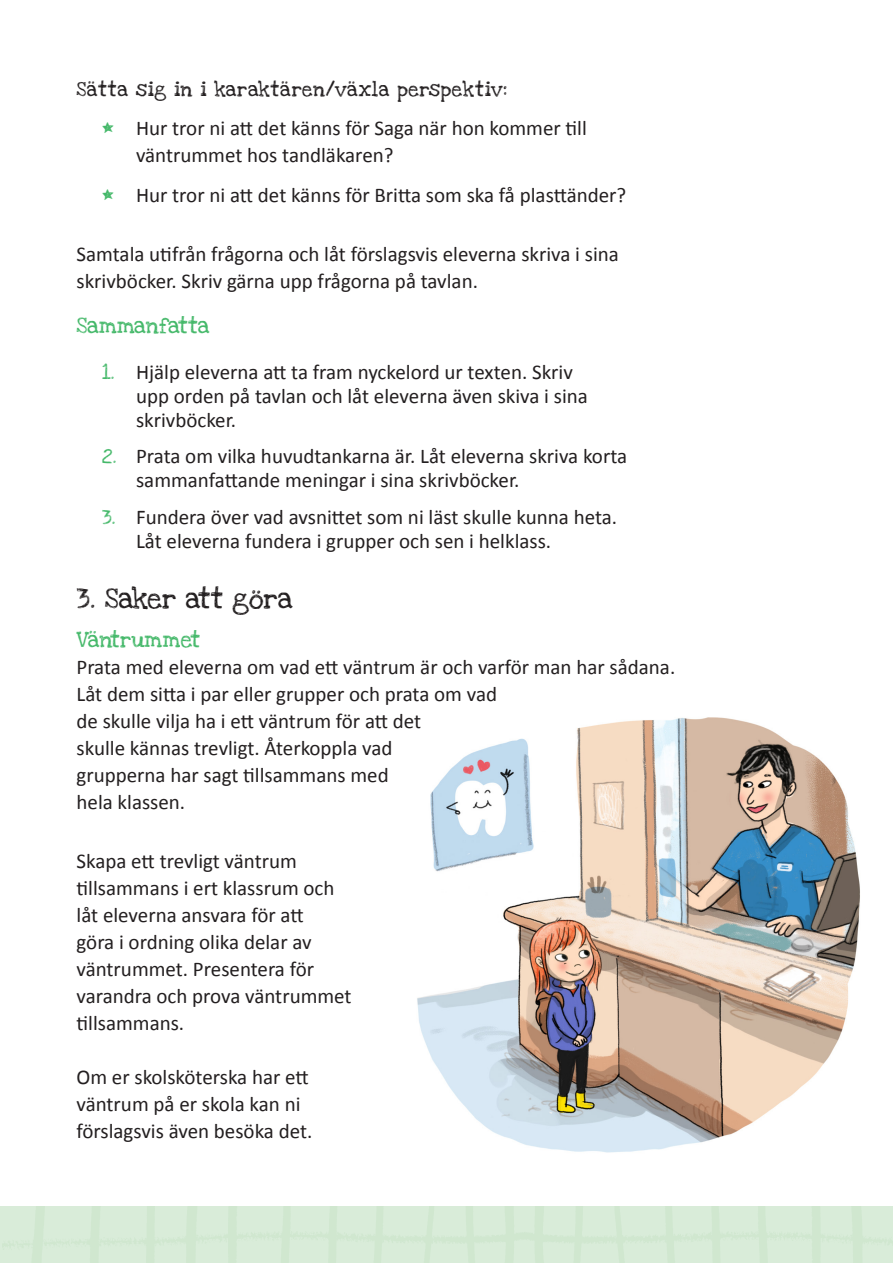
<style>
.page{position:relative;width:893px;height:1263px;background:#fff}
.page>*{position:absolute;margin:0;border:0;box-sizing:border-box;transform-origin:0 0}
.Brödtext_mindre{font:21px/27px "Calibri";color:#231f20}
.Brödtext_komp{font:21px/27px "Calibri";color:#231f20}
.Rubrik{font:21px "Love Ya Like A Sister";color:#231f20}
.Underrubrik_lista_grön{font:16.5px "Love Ya Like A Sister";color:#44b869}
.Underrubrik_grön{font:16.5px "Love Ya Like A Sister";color:#44b869}
.Brödtext_komp-2{font:15px "Love Ya Like A Sister";letter-spacing:.04em;color:#231f20}
.s1{font-family:"Love Ya Like A Sister";font-size:15px;color:#44b869}
</style>
<div class="page">
<img style="left:2px;top:1206px;width:891px;height:57px">
<img style="left:417px;top:717px;width:443px;height:436px">
<p class="Brödtext_komp-2" style="left:77px;top:77px;width:432px">Sätta sig in i karaktären/växla perspektiv:</p>
<p class="Brödtext_mindre" style="left:136px;top:114px;width:452px;text-indent:-34px"><span class="s1">*</span> Hur tror ni att det känns för Saga när hon kommer till väntrummet hos tandläkaren?</p>
<p class="Brödtext_mindre" style="left:102px;top:181px;width:526px"><span class="s1">*</span> Hur tror ni att det känns för Britta som ska få plasttänder?</p>
<p class="Brödtext_komp" style="left:77px;top:240px;width:544px">Samtala utifrån frågorna och låt förslagsvis eleverna skriva i sina skrivböcker. Skriv gärna upp frågorna på tavlan.</p>
<p class="Underrubrik_lista_grön" style="left:77px;top:312px;width:135px">Sammanfatta</p>
<p class="Brödtext_mindre" style="left:136px;top:359px;width:453px;line-height:24px;text-indent:-34px"><span class="s1">1.</span> Hjälp eleverna att ta fram nyckelord ur texten. Skriv upp orden på tavlan och låt eleverna även skiva i sina skrivböcker.</p>
<p class="Brödtext_mindre" style="left:136px;top:444px;width:493px;line-height:24px;text-indent:-34px"><span class="s1">2.</span> Prata om vilka huvudtankarna är. Låt eleverna skriva korta sammanfattande meningar i sina skrivböcker.</p>
<p class="Brödtext_mindre" style="left:136px;top:505px;width:483px;line-height:24px;text-indent:-34px"><span class="s1">3.</span> Fundera över vad avsnittet som ni läst skulle kunna heta.<br>Låt eleverna fundera i grupper och sen i helklass.</p>
<p class="Rubrik" style="left:77px;top:581px;width:218px">3. Saker att göra</p>
<p class="Underrubrik_grön" style="left:77px;top:626px;width:126px">Väntrummet</p>
<p class="Brödtext_mindre" style="left:77px;top:653px;width:600px">Prata med eleverna om vad ett väntrum är och varför man har sådana.</p>
<p class="Brödtext_mindre" style="left:77px;top:680px;width:422px">Låt dem sitta i par eller grupper och prata om vad de skulle vilja ha i ett väntrum för att det<br>skulle kännas trevligt. Återkoppla vad<br>grupperna har sagt tillsammans med<br>hela klassen.</p>
<p class="Brödtext_mindre" style="left:77px;top:847px;width:277px">Skapa ett trevligt väntrum tillsammans i ert klassrum och låt eleverna ansvara för att<br>göra i ordning olika delar av väntrummet. Presentera för varandra och prova väntrummet tillsammans.</p>
<p class="Brödtext_mindre" style="left:77px;top:1063px;width:237px">Om er skolsköterska har ett väntrum på er skola kan ni förslagsvis även besöka det.</p>
</div>
